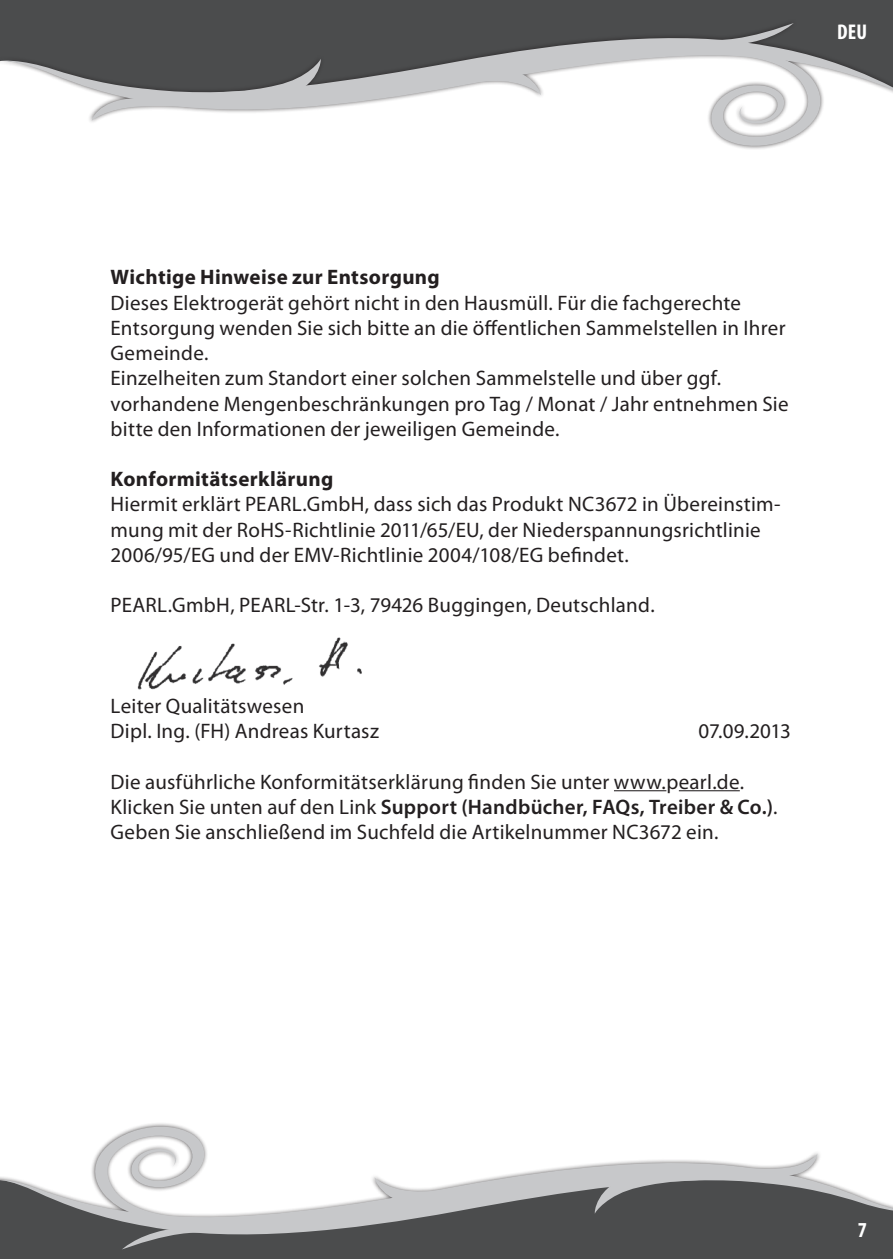
<style>
.page{position:relative;width:893px;height:1259px;background:#fff}
.page>*{position:absolute;margin:0;border:0;box-sizing:border-box;transform-origin:0 0}
.t1{font:700 condensed 21.3px "Myriad Pro";color:#fff}
.t2{font:21px/25.2px "Myriad Pro";letter-spacing:.015em;color:#231f20}
.t3{font:700 21px "Myriad Pro";letter-spacing:.015em;color:#231f20}
.s1{font-weight:600}
</style>
<div class="page">
<div style="left:1px;top:0;width:892px;height:19px;background:#4b4c4d"></div>
<div style="left:0;top:19px;width:893px;height:132px;background:#231f20;opacity:.75"></div>
<svg style="left:91px;top:119px;width:109px;height:2px"></svg>
<svg style="left:3px;top:29px;width:890px;height:90px"></svg>
<svg style="left:671px;top:23px;width:152px;height:125px"></svg>
<hr style="left:0;top:19px;width:3px;height:132px;background:#231f20;opacity:.75">
<svg style="left:0;top:0;width:1px;height:119px"></svg>
<div style="left:0;top:1243px;width:893px;height:16px;background:#4b4c4d"></div>
<svg style="left:0;top:1154px;width:893px;height:89px"></svg>
<svg style="left:92px;top:1124px;width:153px;height:126px"></svg>
<hr style="left:614px;top:790px;width:52px;height:1px;background:#231f20">
<hr style="left:679px;top:790px;width:61px;height:1px;background:#231f20">
<img style="left:137px;top:637px;width:225px;height:53px">
<p class="t1" style="left:837px;top:19px;width:31px">DEU</p>
<p class="t3" style="left:111px;top:264px;width:331px">Wichtige Hinweise zur Entsorgung</p>
<p class="t2" style="left:111px;top:290px;width:680px">Dieses Elektrogerät gehört nicht in den Hausmüll. Für die fachgerechte Entsorgung wenden Sie sich bitte an die öffentlichen Sammelstellen in Ihrer Gemeinde.<br>Einzelheiten zum Standort einer solchen Sammelstelle und über ggf. vorhandene Mengenbeschränkungen pro Tag / Monat / Jahr entnehmen Sie bitte den Informationen der jeweiligen Gemeinde.</p>
<p class="t3" style="left:111px;top:465px;width:224px">Konformitätserklärung</p>
<p class="t2" style="left:111px;top:491px;width:672px">Hiermit erklärt PEARL.GmbH, dass sich das Produkt NC3672 in Übereinstim&shy;mung mit der RoHS-Richtlinie 2011/65/EU, der Niederspannungsrichtlinie<br>2006/95/EG und der EMV-Richtlinie 2004/108/EG befindet.</p>
<p class="t2" style="left:111px;top:592px;width:546px">PEARL.GmbH, PEARL-Str. 1-3, 79426 Buggingen, Deutschland.</p>
<p class="t2" style="left:111px;top:693px;width:270px">Leiter Qualitätswesen<br>Dipl. Ing. (FH) Andreas Kurtasz</p>
<p class="t2" style="left:699px;top:718px;width:94px">07.09.2013</p>
<p class="t2" style="left:111px;top:768px;width:668px">Die ausführliche Konformitätserklärung finden Sie unter www.pearl.de.<br>Klicken Sie unten auf den Link <span class="s1">Support (Handbücher, FAQs, Treiber &amp; Co.)</span>.<br>Geben Sie anschließend im Suchfeld die Artikelnummer NC3672 ein.</p>
<p class="t1" style="left:858px;top:1216px;width:11px">7</p>
</div>
